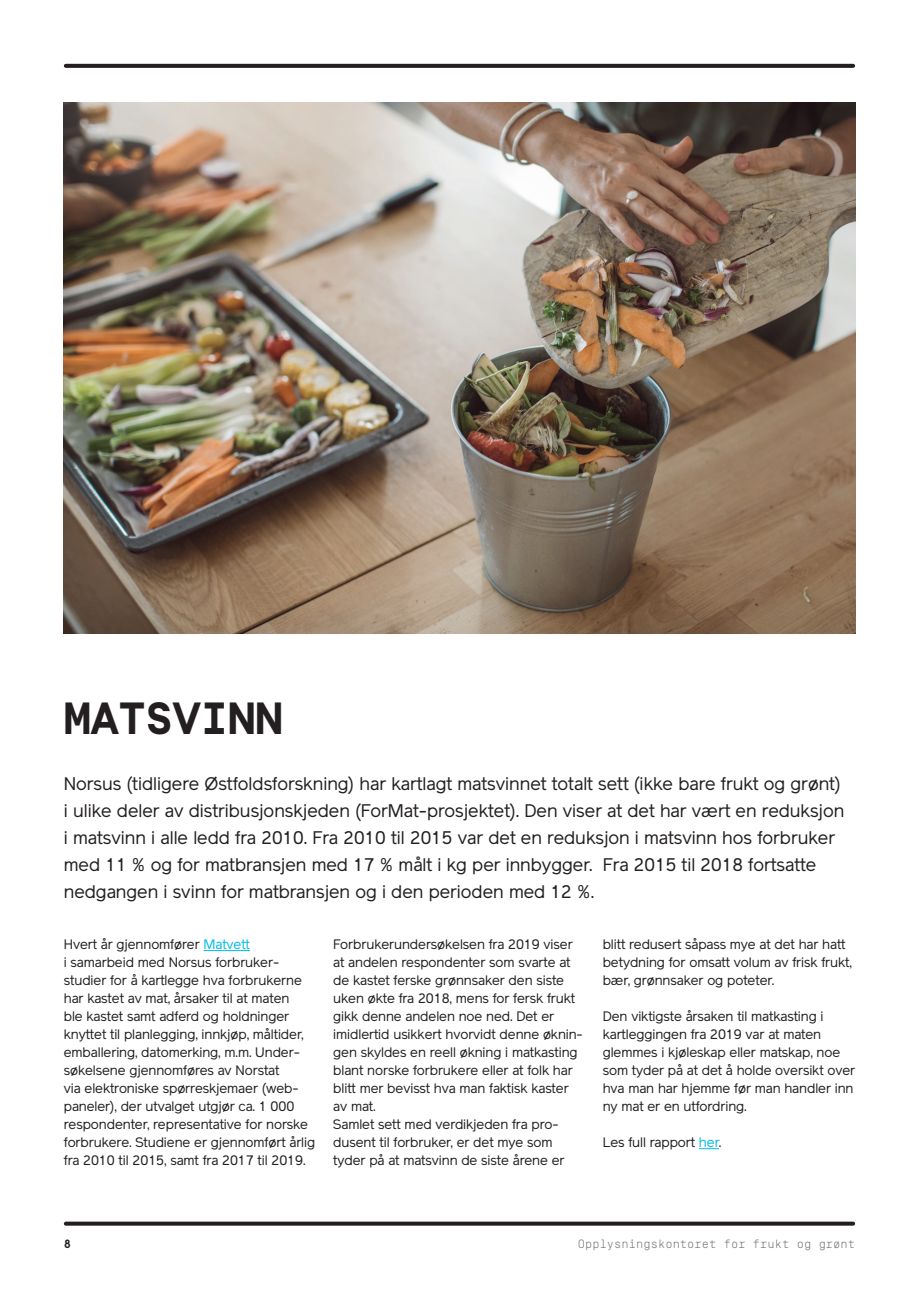
<style>
.page{position:relative;width:919px;height:1289px;background:#fff}
.page>*{position:absolute;margin:0;border:0;box-sizing:border-box;transform-origin:0 0}
.Overskrift_1{font:700 45px "Simplon Mono";color:#231f20}
.Ingress{font:18px/27px "Reader";color:#231f20}
.brødtekst{font:13.5px/18px "Reader";letter-spacing:-.005em;color:#231f20}
.t1{font:300 12px "Simplon Mono";color:#6c6d70}
.t2{font:700 12px "Simplon Mono";color:#231f20}
.s1{color:#02bbe8}
</style>
<div class="page">
<hr style="left:203px;top:950px;width:47px;height:1px;background:#02bbe8">
<svg style="left:699px;top:1148px;width:19px;height:1px"></svg>
<img style="left:64px;top:102px;width:791px;height:532px">
<svg style="left:66px;top:64px;width:787px;height:4px;background:#2a2627"></svg>
<svg style="left:66px;top:1221px;width:787px;height:4px;background:#454142"></svg>
<p class="Overskrift_1" style="left:64px;top:694px;width:220px">MATSVINN</p>
<p class="Ingress" style="left:64px;top:770px;width:782px">Norsus (tidligere Østfoldsforskning) har kartlagt matsvinnet totalt sett (ikke bare frukt og grønt) i ulike deler av distribusjonskjeden (ForMat-prosjektet). Den viser at det har vært en reduksjon i matsvinn i alle ledd fra 2010. Fra 2010 til 2015 var det en reduksjon i matsvinn hos forbruker med 11 % og for matbransjen med 17 % målt i kg per innbygger. Fra 2015 til 2018 fortsatte nedgangen i svinn for matbransjen og i den perioden med 12 %.</p>
<p class="brødtekst" style="left:64px;top:935px;width:253px">Hvert år gjennomfører <span class="s1">Matvett<br></span>i samarbeid med Norsus forbruker&shy;studier for å kartlegge hva forbrukerne har kastet av mat, årsaker til at maten<br>ble kastet samt adferd og holdninger knyttet til planlegging, innkjøp, måltider, emballering, datomerking, m.m. Under&shy;søkelsene gjennomføres av Norstat<br>via elektroniske spørreskjemaer (web&shy;paneler), der utvalget utgjør ca. 1 000 respondenter, representative for norske forbrukere. Studiene er gjennomført årlig fra 2010 til 2015, samt fra 2017 til 2019.</p>
<p class="brødtekst" style="left:333px;top:935px;width:251px">Forbrukerundersøkelsen fra 2019 viser at andelen respondenter som svarte at de kastet ferske grønnsaker den siste uken økte fra 2018, mens for fersk frukt gikk denne andelen noe ned. Det er imidlertid usikkert hvorvidt denne øknin&shy;gen skyldes en reell økning i matkasting blant norske forbrukere eller at folk har blitt mer bevisst hva man faktisk kaster av mat.</p>
<p class="brødtekst" style="left:333px;top:1115px;width:233px">Samlet sett med verdikjeden fra pro&shy;dusent til forbruker, er det mye som tyder på at matsvinn de siste årene er</p>
<p class="brødtekst" style="left:602px;top:935px;width:251px">blitt redusert såpass mye at det har hatt betydning for omsatt volum av frisk frukt, bær, grønnsaker og poteter.</p>
<p class="brødtekst" style="left:602px;top:1007px;width:254px">Den viktigste årsaken til matkasting i kartleggingen fra 2019 var at maten glemmes i kjøleskap eller matskap, noe som tyder på at det å holde oversikt over hva man har hjemme før man handler inn ny mat er en utfordring.</p>
<p class="brødtekst" style="left:602px;top:1133px;width:120px">Les full rapport <span class="s1">her</span>.</p>
<p class="t2" style="left:64px;top:1236px;width:9px">8</p>
<p class="t1" style="left:577px;top:1236px;width:279px">Opplysningskontoret for frukt og grønt</p>
</div>
